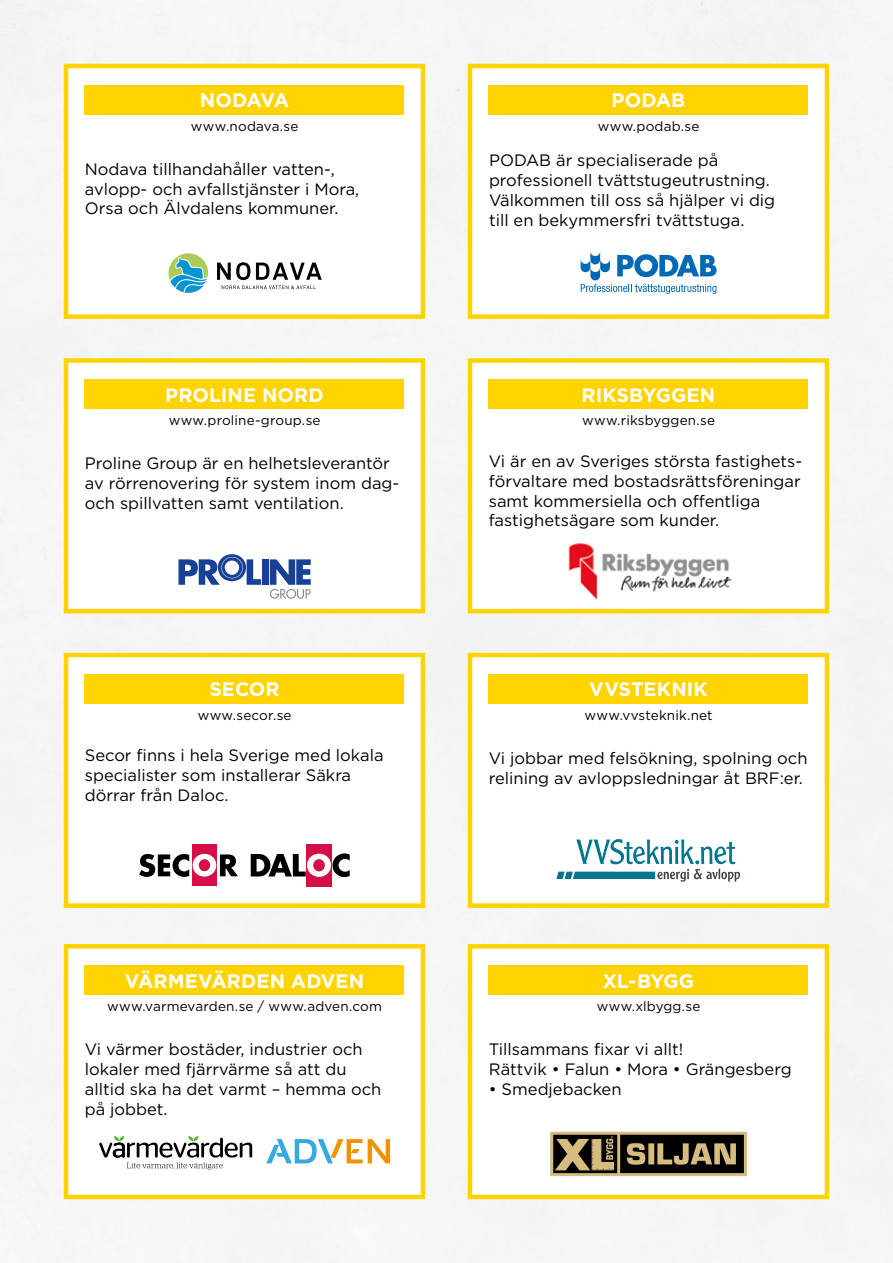
<style>
.page{position:relative;width:893px;height:1263px;background:#f5f5f5}
.page>*{position:absolute;margin:0;border:0;box-sizing:border-box;transform-origin:0 0}
.t1{font:700 19.5px "Gotham";letter-spacing:.005em;color:#fff}
.t2{font:16.5px/19.8px "Gotham";color:#000}
.t3{font:13.5px "Gotham";letter-spacing:.01em;color:#000}
</style>
<div class="page">
<div style="left:66px;top:946px;width:357px;height:251px;background:#fff"></div>
<div style="left:64px;top:944px;width:361px;height:255px;border:4px solid #ffd300"></div>
<svg style="left:99px;top:1136px;width:153px;height:33px"></svg>
<svg style="left:266px;top:1139px;width:124px;height:24px"></svg>
<div style="left:85px;top:965px;width:319px;height:29px;background:#ffd300"></div>
<div style="left:66px;top:66px;width:357px;height:251px;background:#fff"></div>
<div style="left:64px;top:64px;width:361px;height:255px;border:4px solid #ffd300"></div>
<svg style="left:217px;top:262px;width:105px;height:27px"></svg>
<svg style="left:169px;top:253px;width:39px;height:40px"></svg>
<div style="left:85px;top:85px;width:319px;height:29px;background:#ffd300"></div>
<div style="left:66px;top:360px;width:357px;height:251px;background:#fff"></div>
<div style="left:64px;top:358px;width:361px;height:255px;border:4px solid #ffd300"></div>
<div style="left:262px;top:559px;width:7px;height:26px;background:#164194"></div>
<svg style="left:178px;top:554px;width:83px;height:31px"></svg>
<svg style="left:270px;top:559px;width:41px;height:40px"></svg>
<div style="left:85px;top:379px;width:319px;height:30px;background:#ffd300"></div>
<div style="left:470px;top:360px;width:357px;height:251px;background:#fff"></div>
<div style="left:468px;top:358px;width:361px;height:255px;border:4px solid #ffd300"></div>
<div style="left:489px;top:379px;width:319px;height:30px;background:#ffd300"></div>
<img style="left:568px;top:543px;width:164px;height:57px">
<div style="left:66px;top:655px;width:357px;height:251px;background:#fff"></div>
<div style="left:64px;top:653px;width:361px;height:255px;border:4px solid #ffd300"></div>
<div style="left:192px;top:844px;width:25px;height:42px;background:#d60e47"></div>
<svg style="left:139px;top:854px;width:99px;height:23px"></svg>
<div style="left:306px;top:844px;width:26px;height:43px;background:#d60e47"></div>
<svg style="left:251px;top:853px;width:99px;height:24px"></svg>
<div style="left:85px;top:674px;width:319px;height:29px;background:#ffd300"></div>
<div style="left:470px;top:655px;width:357px;height:251px;background:#fff"></div>
<div style="left:468px;top:653px;width:361px;height:255px;border:4px solid #ffd300"></div>
<svg style="left:556px;top:839px;width:184px;height:43px"></svg>
<div style="left:489px;top:674px;width:319px;height:29px;background:#ffd300"></div>
<div style="left:470px;top:946px;width:357px;height:251px;background:#fff"></div>
<div style="left:468px;top:944px;width:361px;height:255px;border:4px solid #ffd300"></div>
<svg style="left:550px;top:1132px;width:197px;height:44px;background:#cbb278"></svg>
<div style="left:553px;top:1135px;width:64px;height:38px;background:linear-gradient(to right,#000,#000)"></div>
<div style="left:620px;top:1135px;width:124px;height:38px;background:#000"></div>
<svg style="left:555px;top:1136px;width:59px;height:34px;background:#736544"></svg>
<svg style="left:627px;top:1143px;width:109px;height:22px"></svg>
<div style="left:489px;top:965px;width:319px;height:29px;background:#ffd300"></div>
<div style="left:470px;top:66px;width:357px;height:251px;background:#fff"></div>
<div style="left:468px;top:64px;width:361px;height:255px;border:4px solid #ffd300"></div>
<svg style="left:581px;top:252px;width:135px;height:42px"></svg>
<div style="left:489px;top:85px;width:319px;height:29px;background:#ffd300"></div>
<p class="t1" style="left:200px;top:88px;width:91px">NODAVA</p>
<p class="t3" style="left:191px;top:117px;width:109px">www.nodava.se</p>
<p class="t2" style="left:85px;top:159px;width:276px">Nodava tillhandahåller vatten-, avlopp- och avfallstjänster i Mora,<br>Orsa och Älvdalens kommuner.</p>
<p class="t1" style="left:165px;top:382px;width:160px">PROLINE NORD</p>
<p class="t3" style="left:169px;top:412px;width:153px">www.proline-group.se</p>
<p class="t2" style="left:85px;top:453px;width:316px">Proline Group är en helhetsleverantör av rörrenovering för system inom dag&shy;och spillvatten samt ventilation.</p>
<p class="t1" style="left:209px;top:676px;width:72px">SECOR</p>
<p class="t3" style="left:198px;top:706px;width:95px">www.secor.se</p>
<p class="t2" style="left:85px;top:745px;width:300px">Secor finns i hela Sverige med lokala specialister som installerar Säkra dörrar från Daloc.</p>
<p class="t1" style="left:125px;top:968px;width:241px">VÄRMEVÄRDEN ADVEN</p>
<p class="t3" style="left:107px;top:997px;width:276px">www.varmevarden.se / www.adven.com</p>
<p class="t2" style="left:85px;top:1039px;width:298px">Vi värmer bostäder, industrier och lokaler med fjärrvärme så att du alltid ska ha det varmt – hemma och på jobbet.</p>
<p class="t1" style="left:612px;top:88px;width:75px">PODAB</p>
<p class="t3" style="left:598px;top:117px;width:103px">www.podab.se</p>
<p class="t2" style="left:489px;top:150px;width:288px">PODAB är specialiserade på professionell tvättstugeutrustning.<br>Välkommen till oss så hjälper vi dig till en bekymmersfri tvättstuga.</p>
<p class="t1" style="left:582px;top:382px;width:135px">RIKSBYGGEN</p>
<p class="t3" style="left:582px;top:412px;width:134px">www.riksbyggen.se</p>
<p class="t2" style="left:489px;top:451px;width:315px">Vi är en av Sveriges största fastighets&shy;förvaltare med bostadsrättsföreningar samt kommersiella och offentliga fastighetsägare som kunder.</p>
<p class="t1" style="left:589px;top:676px;width:120px">VVSTEKNIK</p>
<p class="t3" style="left:584px;top:706px;width:130px">www.vvsteknik.net</p>
<p class="t2" style="left:489px;top:748px;width:320px">Vi jobbar med felsökning, spolning och relining av avloppsledningar åt BRF:er.</p>
<p class="t1" style="left:603px;top:968px;width:93px">XL-BYGG</p>
<p class="t3" style="left:597px;top:997px;width:105px">www.xlbygg.se</p>
<p class="t2" style="left:489px;top:1039px;width:304px">Tillsammans fixar vi allt!<br>Rättvik • Falun • Mora • Grängesberg</p>
<p class="t2" style="left:489px;top:1079px;width:134px">• Smedjebacken</p>
</div>
